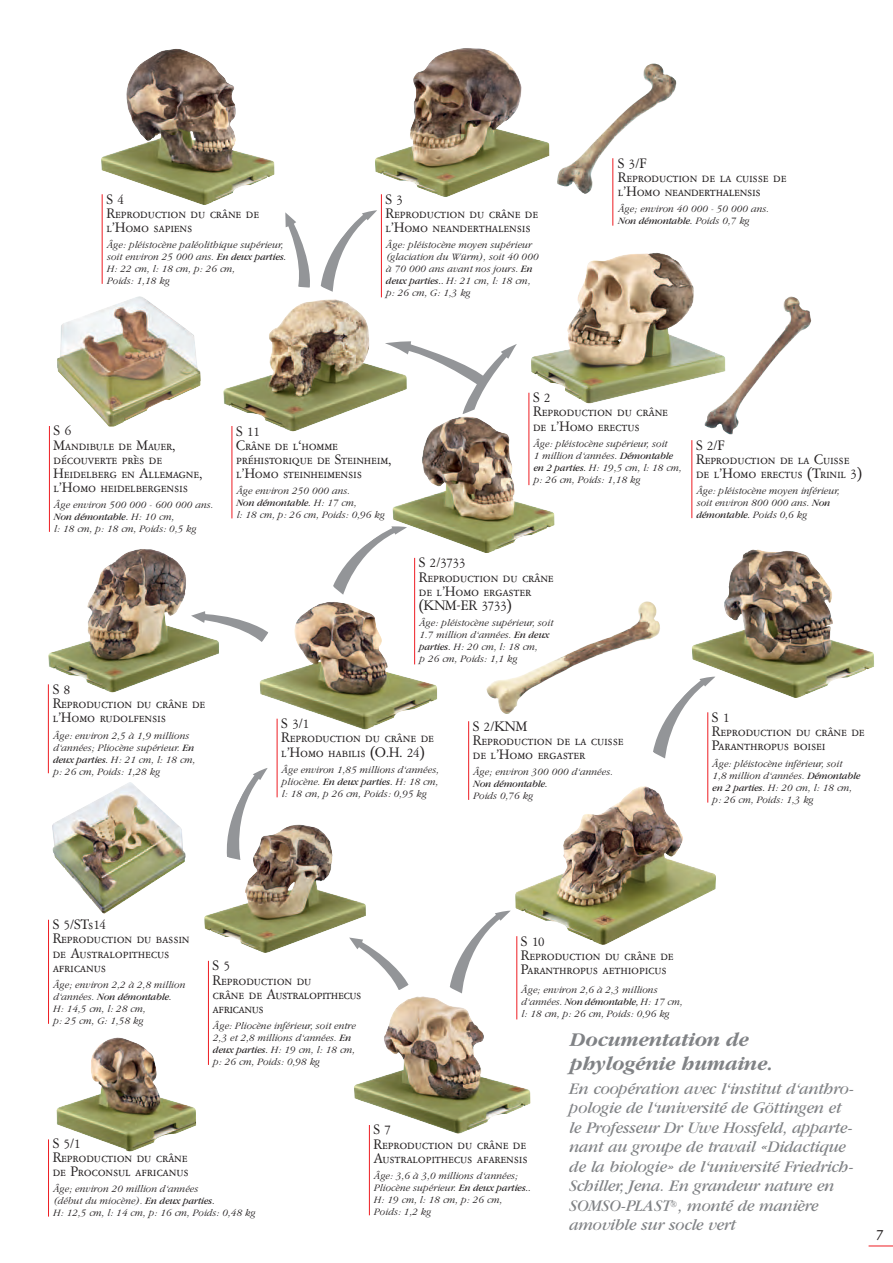
<style>
.page{position:relative;width:893px;height:1263px;background:#fff}
.page>*{position:absolute;margin:0;border:0;box-sizing:border-box;transform-origin:0 0}
.t1{font:18px "Gai Bol Ita";letter-spacing:.025em;color:#808285}
.t2{font:15px/19.5px "Gai Boo Reg Ita";letter-spacing:.025em;color:#808285}
.t3{font:15px "Stempel Garamond";color:#231f20}
.t4{font:13.5px/14.2px "Gad Cap Reg";letter-spacing:.04em;color:#231f20}
.t5{font:13.5px/14.2px "Gad Cap Reg";letter-spacing:.02em;color:#231f20}
.t6{font:9px/12px "Gai Lig Ita";letter-spacing:.025em;color:#231f20}
.t7{font:9px "Gai Boo Reg Ita";letter-spacing:.025em;color:#231f20}
.s1{font-family:"Gai Boo Reg Ita"}
.s2{font-family:"Gai Lig Ita"}
</style>
<div class="page">
<svg style="left:869px;top:1245px;width:24px;height:1px"></svg>
<img style="left:515px;top:786px;width:201px;height:159px">
<svg style="left:450px;top:911px;width:60px;height:82px"></svg>
<svg style="left:333px;top:526px;width:59px;height:69px"></svg>
<svg style="left:321px;top:210px;width:56px;height:82px"></svg>
<svg style="left:230px;top:768px;width:38px;height:56px"></svg>
<svg style="left:653px;top:677px;width:62px;height:81px"></svg>
<svg style="left:366px;top:944px;width:43px;height:46px"></svg>
<img style="left:487px;top:601px;width:173px;height:113px">
<svg style="left:219px;top:615px;width:41px;height:26px"></svg>
<svg style="left:285px;top:212px;width:25px;height:76px"></svg>
<svg style="left:407px;top:341px;width:110px;height:73px"></svg>
<img style="left:57px;top:296px;width:144px;height:131px">
<img style="left:557px;top:63px;width:119px;height:131px">
<img style="left:704px;top:296px;width:107px;height:139px">
<hr style="left:102px;top:194px;width:1px;height:90px;background:#ee1d23">
<hr style="left:49px;top:426px;width:1px;height:106px;background:#ee1d23">
<hr style="left:232px;top:426px;width:1px;height:92px;background:#ee1d23">
<hr style="left:48px;top:684px;width:1px;height:89px;background:#ee1d23">
<hr style="left:48px;top:920px;width:1px;height:104px;background:#ee1d23">
<hr style="left:48px;top:1139px;width:1px;height:77px;background:#ee1d23">
<hr style="left:208px;top:961px;width:1px;height:104px;background:#ee1d23">
<hr style="left:369px;top:1125px;width:1px;height:90px;background:#ee1d23">
<hr style="left:516px;top:936px;width:1px;height:83px;background:#ee1d23">
<hr style="left:468px;top:721px;width:1px;height:79px;background:#ee1d23">
<hr style="left:277px;top:719px;width:1px;height:78px;background:#ee1d23">
<hr style="left:707px;top:712px;width:1px;height:91px;background:#ee1d23">
<hr style="left:414px;top:558px;width:1px;height:106px;background:#ee1d23">
<hr style="left:691px;top:440px;width:1px;height:78px;background:#ee1d23">
<hr style="left:528px;top:393px;width:1px;height:92px;background:#ee1d23">
<hr style="left:381px;top:194px;width:1px;height:103px;background:#ee1d23">
<hr style="left:612px;top:158px;width:1px;height:68px;background:#ee1d23">
<img style="left:375px;top:48px;width:175px;height:149px">
<img style="left:126px;top:49px;width:149px;height:136px">
<img style="left:531px;top:253px;width:194px;height:151px">
<img style="left:204px;top:824px;width:162px;height:129px">
<img style="left:56px;top:1037px;width:140px;height:114px">
<img style="left:52px;top:782px;width:134px;height:132px">
<img style="left:354px;top:996px;width:177px;height:138px">
<img style="left:725px;top:549px;width:149px;height:132px">
<img style="left:260px;top:602px;width:177px;height:128px">
<img style="left:48px;top:549px;width:171px;height:144px">
<img style="left:392px;top:416px;width:163px;height:137px">
<img style="left:223px;top:299px;width:184px;height:132px">
<p class="t4" style="left:107px;top:192px;width:154px">S 4<br>Reproduction du crâne de l’Homo sapiens</p>
<p class="t6" style="left:107px;top:240px;width:181px">Âge: pléistocène paléolithique supérieur, soit environ 25 000 ans. <span class="s1">En deux parties.<br></span>H: 22 cm, l: 18 cm, p: 26 cm,</p>
<p class="t6" style="left:107px;top:276px;width:64px">Poids: 1,18 kg</p>
<p class="t4" style="left:386px;top:192px;width:154px">S 3<br>Reproduction du crâne de l’Homo neanderthalensis</p>
<p class="t6" style="left:386px;top:240px;width:147px">Âge: pléistocène moyen supérieur</p>
<p class="t6" style="left:386px;top:252px;width:154px">(glaciation du Würm), soit 40 000</p>
<p class="t6" style="left:386px;top:264px;width:148px">à 70 000 ans avant nos jours. <span class="s1">En</span></p>
<p class="t6" style="left:386px;top:276px;width:146px"><span class="s1">deux parties..</span> H: 21 cm, l: 18 cm,</p>
<p class="t6" style="left:386px;top:288px;width:86px">p: 26 cm, G: 1,3 kg</p>
<p class="t4" style="left:618px;top:156px;width:169px">S 3/F<br>Reproduction de la cuisse de l’Homo neanderthalensis</p>
<p class="t6" style="left:618px;top:204px;width:152px">Âge; environ 40 000 - 50 000 ans.</p>
<p class="t7" style="left:618px;top:218px;width:133px">Non démontable. <span class="s2">Poids 0,7 kg</span></p>
<p class="t4" style="left:54px;top:424px;width:123px">S 6<br>Mandibule de Mauer,</p>
<p class="t4" style="left:54px;top:452px;width:109px">découverte près de</p>
<p class="t4" style="left:54px;top:466px;width:150px">Heidelberg en Allemagne, l’Homo heidelbergensis</p>
<p class="t6" style="left:54px;top:499px;width:160px">Âge environ 500 000 - 600 000 ans.</p>
<p class="t7" style="left:54px;top:513px;width:121px">Non démontable. <span class="s2">H: 10 cm,</span></p>
<p class="t6" style="left:54px;top:523px;width:144px">l: 18 cm, p: 18 cm, Poids: 0,5 kg</p>
<p class="t4" style="left:53px;top:682px;width:154px">S 8<br>Reproduction du crâne de l’Homo rudolfensis</p>
<p class="t6" style="left:53px;top:730px;width:143px">Âge: environ 2,5 à 1,9 millions d'années; Pliocène supérieur. <span class="s1">En deux parties.</span> H: 21 cm, l: 18 cm,</p>
<p class="t6" style="left:53px;top:766px;width:108px">p: 26 cm, Poids: 1,28 kg</p>
<p class="t4" style="left:236px;top:424px;width:103px">S 11<br>Crâne de l'homme</p>
<p class="t4" style="left:236px;top:452px;width:156px">préhistorique de Steinheim, l’Homo steinheimensis</p>
<p class="t6" style="left:236px;top:485px;width:115px">Âge environ 250 000 ans.</p>
<p class="t7" style="left:236px;top:499px;width:121px">Non démontable. <span class="s2">H: 17 cm,</span></p>
<p class="t6" style="left:236px;top:509px;width:149px">l: 18 cm, p: 26 cm, Poids: 0,96 kg</p>
<p class="t4" style="left:533px;top:390px;width:136px">S 2<br>Reproduction du crâne</p>
<p class="t4" style="left:533px;top:419px;width:107px">de l’Homo erectus</p>
<p class="t6" style="left:533px;top:439px;width:135px">Âge: pléistocène supérieur, soit</p>
<p class="t6" style="left:533px;top:451px;width:141px">1 million d'années. <span class="s1">Démontable</span></p>
<p class="t6" style="left:533px;top:463px;width:149px"><span class="s1">en 2 parties.</span> H: 19,5 cm, l: 18 cm, p: 26 cm, Poids: 1,18 kg</p>
<p class="t4" style="left:419px;top:556px;width:136px">S 2/3733<br>Reproduction du crâne</p>
<p class="t4" style="left:419px;top:584px;width:113px">de l’Homo ergaster</p>
<p class="t4" style="left:419px;top:598px;width:94px">(KNM-ER 3733)</p>
<p class="t6" style="left:419px;top:618px;width:135px">Âge: pléistocène supérieur, soit</p>
<p class="t6" style="left:419px;top:630px;width:131px">1.7 million d'années. <span class="s1">En deux</span></p>
<p class="t6" style="left:419px;top:642px;width:120px"><span class="s1">parties.</span> H: 20 cm, l: 18 cm,</p>
<p class="t6" style="left:419px;top:654px;width:99px">p 26 cm, Poids: 1,1 kg</p>
<p class="t4" style="left:696px;top:438px;width:154px">S 2/F<br>Reproduction de la Cuisse</p>
<p class="t4" style="left:696px;top:466px;width:167px">de l’Homo erectus (Trinil 3)</p>
<p class="t6" style="left:696px;top:486px;width:145px">Âge: pléistocène moyen inférieur,</p>
<p class="t6" style="left:696px;top:498px;width:135px">soit environ 800 000 ans. <span class="s1">Non</span></p>
<p class="t7" style="left:696px;top:512px;width:112px">démontable. <span class="s2">Poids 0,6 kg</span></p>
<p class="t4" style="left:282px;top:716px;width:154px">S 3/1<br>Reproduction du crâne de l’Homo habilis (O.H. 24)</p>
<p class="t6" style="left:282px;top:764px;width:158px;text-align:justify">Âge environ 1,85 millions d'années, pliocène. <span class="s1">En deux parties.</span> H: 18 cm, l: 18 cm, p 26 cm, Poids: 0,95 kg</p>
<p class="t4" style="left:473px;top:719px;width:152px">S 2/KNM<br>Reproduction de la cuisse de l’Homo ergaster</p>
<p class="t6" style="left:473px;top:767px;width:141px">Âge; environ 300 000 d'années.</p>
<p class="t7" style="left:473px;top:781px;width:76px">Non démontable.</p>
<p class="t6" style="left:473px;top:791px;width:61px">Poids 0,76 kg</p>
<p class="t4" style="left:712px;top:710px;width:154px">S 1<br>Reproduction du crâne de<br>Paranthropus boisei</p>
<p class="t6" style="left:712px;top:758px;width:131px">Âge: pléistocène inférieur, soit</p>
<p class="t6" style="left:712px;top:770px;width:149px">1,8 million d'années. <span class="s1">Démontable en 2 parties.</span> H: 20 cm, l: 18 cm,</p>
<p class="t6" style="left:712px;top:794px;width:103px">p: 26 cm, Poids: 1,3 kg</p>
<p class="t4" style="left:53px;top:917px;width:138px">S 5/STs14<br>Reproduction du bassin</p>
<p class="t4" style="left:53px;top:946px;width:117px">de Australopithecus</p>
<p class="t4" style="left:53px;top:960px;width:54px">africanus</p>
<p class="t6" style="left:53px;top:980px;width:133px">Âge; environ 2,2 à 2,8 million d'années. <span class="s1">Non démontable.</span></p>
<p class="t6" style="left:53px;top:1004px;width:94px">H: 14,5 cm, l: 28 cm,</p>
<p class="t6" style="left:53px;top:1016px;width:92px">p: 25 cm, G: 1,58 kg</p>
<p class="t4" style="left:213px;top:958px;width:100px">S 5<br>Reproduction du</p>
<p class="t5" style="left:213px;top:987px;width:150px">crâne de Australopithecus africanus</p>
<p class="t6" style="left:213px;top:1021px;width:144px">Âge: Pliocène inférieur, soit entre<br>2,3 et 2,8 millions d'années. <span class="s1">En deux parties.</span> H: 19 cm, l: 18 cm,</p>
<p class="t6" style="left:213px;top:1057px;width:108px">p: 26 cm, Poids: 0,98 kg</p>
<p class="t4" style="left:53px;top:1136px;width:136px">S 5/1<br>Reproduction du crâne</p>
<p class="t4" style="left:53px;top:1164px;width:137px">de Proconsul africanus</p>
<p class="t6" style="left:53px;top:1184px;width:146px">Âge; environ 20 million d'années</p>
<p class="t6" style="left:53px;top:1196px;width:163px">(début du miocène). <span class="s1">En deux parties.</span></p>
<p class="t6" style="left:53px;top:1208px;width:204px">H: 12,5 cm, l: 14 cm, p: 16 cm, Poids: 0,48 kg</p>
<p class="t4" style="left:521px;top:934px;width:154px">S 10<br>Reproduction du crâne de<br>Paranthropus aethiopicus</p>
<p class="t6" style="left:521px;top:984px;width:137px">Âge; environ 2,6 à 2,3 millions</p>
<p class="t6" style="left:521px;top:996px;width:162px">d'années. <span class="s1">Non démontable,</span> H: 17 cm, l: 18 cm, p: 26 cm, Poids: 0,96 kg</p>
<p class="t4" style="left:374px;top:1123px;width:155px">S 7<br>Reproduction du crâne de<br>Australopithecus afarensis</p>
<p class="t6" style="left:374px;top:1171px;width:158px">Âge: 3,6 à 3,0 millions d'années;<br>Pliocène supérieur. <span class="s1">En deux parties..<br></span>H: 19 cm, l: 18 cm, p: 26 cm,</p>
<p class="t6" style="left:374px;top:1207px;width:58px">Poids: 1,2 kg</p>
<p class="t1" style="left:569px;top:1031px;width:180px">Documentation de</p>
<p class="t1" style="left:569px;top:1056px;width:204px">phylogénie humaine.</p>
<p class="t2" style="left:569px;top:1080px;width:286px">En coopération avec l'institut d'anthro&shy;pologie de l'université de Göttingen et le Professeur Dr Uwe Hossfeld, apparte&shy;nant au groupe de travail «Didactique de la biologie» de l'université Friedrich-Schiller, Jena. En grandeur nature en SOMSO-PLAST<sup>®</sup>, monté de manière amovible sur socle vert</p>
<p class="t3" style="left:876px;top:1228px;width:9px">7</p>
</div>
